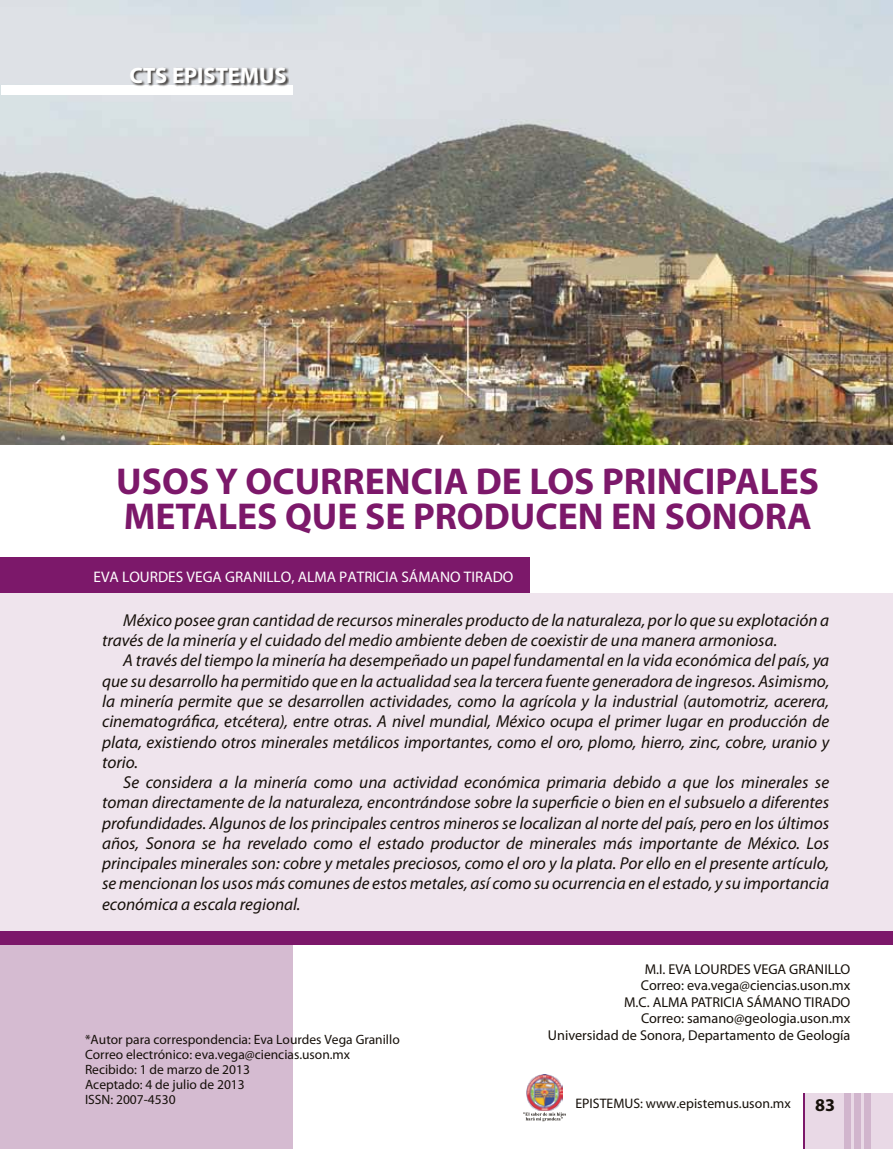
<style>
.page{position:relative;width:893px;height:1149px;background:#fff}
.page>*{position:absolute;margin:0;border:0;box-sizing:border-box;transform-origin:0 0}
.t1{font:700 37.5px/34.5px "Myriad Pro";color:#7c186a}
.t2{font:700 22.5px "Myriad Pro";color:#fff}
.t3{font:700 18px "Myriad Pro";color:#16100a}
.t4{font:italic 17.25px/20.2px "Myriad Pro";color:#16100a;text-align:justify}
.t5{font:15.3px "Myriad Pro";color:#fff}
.t6{font:14.25px/16.5px "Myriad Pro";color:#16100a;text-align:right}
.t7{font:13.8px "Myriad Pro";color:#16100a}
.t8{font:13.5px/15px "Myriad Pro";color:#16100a}
</style>
<div class="page">
<div style="left:804px;top:1092px;width:89px;height:56px;background:#e9d9e6"></div>
<div style="left:845px;top:1092px;width:6px;height:56px;background:#d1b5cd"></div>
<div style="left:854px;top:1092px;width:6px;height:56px;background:#d1b5cd"></div>
<div style="left:864px;top:1092px;width:6px;height:56px;background:#d1b5cd"></div>
<hr style="left:804px;top:1092px;width:1px;height:56px;background:#7c186a">
<img style="left:0;top:0;width:893px;height:444px">
<div style="left:0;top:854px;width:292px;height:294px;background:#d5bbd1"></div>
<div style="left:0;top:557px;width:529px;height:47px;background:#7c186a"></div>
<div style="left:0;top:593px;width:893px;height:347px;background:#efe4ed"></div>
<div style="left:0;top:930px;width:893px;height:14px;background:#7c186a"></div>
<div style="left:1px;top:86px;width:292px;height:9px;background:#fff"></div>
<div style="left:131px;top:67px;width:158px;height:19px;background:#16100a;opacity:.75"></div>
<img style="left:527px;top:1074px;width:35px;height:36px">
<svg style="left:523px;top:1112px;width:43px;height:8px"></svg>
<h2 class="t2" style="left:129px;top:60px;width:159px">CTS EPISTEMUS</h2>
<h1 class="t1" style="left:116px;top:463px;width:704px">USOS Y OCURRENCIA DE LOS PRINCIPALES<br>METALES QUE SE PRODUCEN EN SONORA</h1>
<p class="t5" style="left:94px;top:567px;width:421px">EVA LOURDES VEGA GRANILLO, ALMA PATRICIA SÁMANO TIRADO</p>
<p class="t4" style="left:102px;top:609px;width:729px;text-indent:21px">México posee gran cantidad de recursos minerales producto de la naturaleza, por lo que su explotación a través de la minería y el cuidado del medio ambiente deben de coexistir de una manera armoniosa.</p>
<p class="t4" style="left:102px;top:650px;width:729px;text-indent:21px">A través del tiempo la minería ha desempeñado un papel fundamental en la vida económica del país, ya que su desarrollo ha permitido que en la actualidad sea la tercera fuente generadora de ingresos. Asimismo, la minería permite que se desarrollen actividades, como la agrícola y la industrial (automotriz, acerera, cinematográfica, etcétera), entre otras. A nivel mundial, México ocupa el primer lugar en producción de plata, existiendo otros minerales metálicos importantes, como el oro, plomo, hierro, zinc, cobre, uranio y torio.</p>
<p class="t4" style="left:102px;top:771px;width:729px;text-indent:21px">Se considera a la minería como una actividad económica primaria debido a que los minerales se toman directamente de la naturaleza, encontrándose sobre la superficie o bien en el subsuelo a diferentes profundidades. Algunos de los principales centros mineros se localizan al norte del país, pero en los últimos años, Sonora se ha revelado como el estado productor de minerales más importante de México. Los principales minerales son: cobre y metales preciosos, como el oro y la plata. Por ello en el presente artículo, se mencionan los usos más comunes de estos metales, así como su ocurrencia en el estado, y su importancia económica a escala regional.</p>
<p class="t8" style="left:85px;top:1031px;width:316px">*Autor para correspondencia: Eva Lourdes Vega Granillo Correo electrónico: eva.vega@ciencias.uson.mx Recibido: 1 de marzo de 2013<br>Aceptado: 4 de julio de 2013<br>ISSN: 2007-4530</p>
<p class="t6" style="left:548px;top:959px;width:304px">M.I. EVA LOURDES VEGA GRANILLO<br>Correo: eva.vega@ciencias.uson.mx<br>M.C. ALMA PATRICIA SÁMANO TIRADO<br>Correo: samano@geologia.uson.mx<br>Universidad de Sonora, Departamento de Geología</p>
<p class="t7" style="left:575px;top:1094px;width:217px">EPISTEMUS: www.epistemus.uson.mx</p>
<p class="t3" style="left:815px;top:1092px;width:21px">83</p>
</div>
